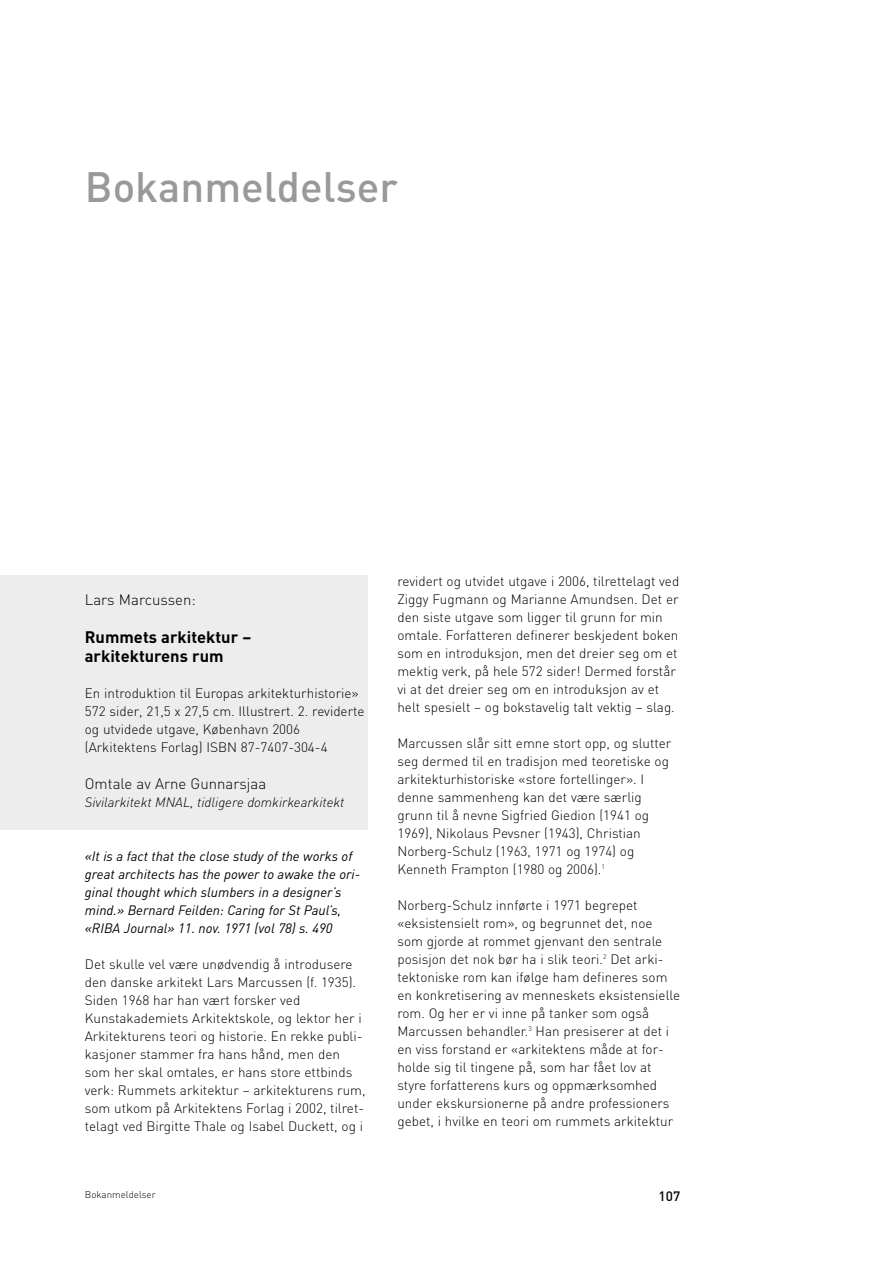
<style>
.page{position:relative;width:893px;height:1263px;background:#fff}
.page>*{position:absolute;margin:0;border:0;box-sizing:border-box;transform-origin:0 0}
.t1{font:500 42px "DIN";color:#999}
.t2{font:700 16.5px/19.8px "DIN";color:#000}
.t3{font:300 15px "DIN";color:#000}
.t4{font:300 13.5px/18px "DIN";color:#000}
.t5{font:italic 13.5px/18px "DIN";color:#000}
.t6{font:italic 300 13.5px "DIN";color:#000}
.t7{font:500 13.5px "DIN";color:#000}
.t8{font:300 9.75px "DIN";color:#000}
</style>
<div class="page">
<div style="left:0;top:576px;width:367px;height:254px;background:#ededed"></div>
<h1 class="t1" style="left:85px;top:172px;width:315px">Bokanmeldelser</h1>
<p class="t3" style="left:85px;top:595px;width:112px">Lars Marcussen:</p>
<p class="t2" style="left:85px;top:628px;width:168px">Rummets arkitektur – arkitekturens rum</p>
<p class="t4" style="left:85px;top:686px;width:281px">En introduktion til Europas arkitekturhistorie» 572 sider, 21,5 x 27,5 cm. Illustrert. 2. reviderte og utvidede utgave, København 2006 (Arkitektens Forlag) ISBN 87-7407-304-4</p>
<p class="t3" style="left:85px;top:778px;width:183px">Omtale av Arne Gunnarsjaa</p>
<p class="t6" style="left:85px;top:797px;width:261px">Sivilarkitekt MNAL, tidligere domkirkearkitekt</p>
<p class="t5" style="left:85px;top:848px;width:277px">«It is a fact that the close study of the works of great architects has the power to awake the ori&shy;ginal thought which slumbers in a designer’s mind.» Bernard Feilden: Caring for St Paul’s, «RIBA Journal» 11. nov. 1971 (vol 78) s. 490</p>
<p class="t4" style="left:85px;top:956px;width:282px">Det skulle vel være unødvendig å introdusere den danske arkitekt Lars Marcussen (f. 1935).<br>Siden 1968 har han vært forsker ved Kunstakademiets Arkitektskole, og lektor her i Arkitekturens teori og historie. En rekke publi&shy;kasjoner stammer fra hans hånd, men den som her skal omtales, er hans store ettbinds verk: Rummets arkitektur – arkitekturens rum, som utkom på Arkitektens Forlag i 2002, tilret&shy;telagt ved Birgitte Thale og Isabel Duckett, og i</p>
<p class="t4" style="left:397px;top:574px;width:283px">revidert og utvidet utgave i 2006, tilrettelagt ved Ziggy Fugmann og Marianne Amundsen. Det er den siste utgave som ligger til grunn for min omtale. Forfatteren definerer beskjedent boken som en introduksjon, men det dreier seg om et mektig verk, på hele 572 sider! Dermed forstår vi at det dreier seg om en introduksjon av et helt spesielt – og bokstavelig talt vektig – slag.</p>
<p class="t4" style="left:397px;top:736px;width:276px">Marcussen slår sitt emne stort opp, og slutter seg dermed til en tradisjon med teoretiske og arkitekturhistoriske «store fortellinger». I denne sammenheng kan det være særlig grunn til å nevne Sigfried Giedion (1941 og 1969), Nikolaus Pevsner (1943), Christian Norberg-Schulz (1963, 1971 og 1974) og Kenneth Frampton (1980 og 2006).<sup>1</sup></p>
<p class="t4" style="left:397px;top:898px;width:284px">Norberg-Schulz innførte i 1971 begrepet «eksistensielt rom», og begrunnet det, noe som gjorde at rommet gjenvant den sentrale posisjon det nok bør ha i slik teori.<sup>2</sup> Det arki&shy;tektoniske rom kan ifølge ham defineres som en konkretisering av menneskets eksistensielle rom. Og her er vi inne på tanker som også Marcussen behandler.<sup>3</sup> Han presiserer at det i en viss forstand er «arkitektens måde at for&shy;holde sig til tingene på, som har fået lov at styre forfatterens kurs og oppmærksomhed under ekskursionerne på andre professioners gebet, i hvilke en teori om rummets arkitektur</p>
<p class="t8" style="left:85px;top:1191px;width:72px">Bokanmeldelser</p>
<p class="t7" style="left:659px;top:1191px;width:23px">107</p>
</div>
